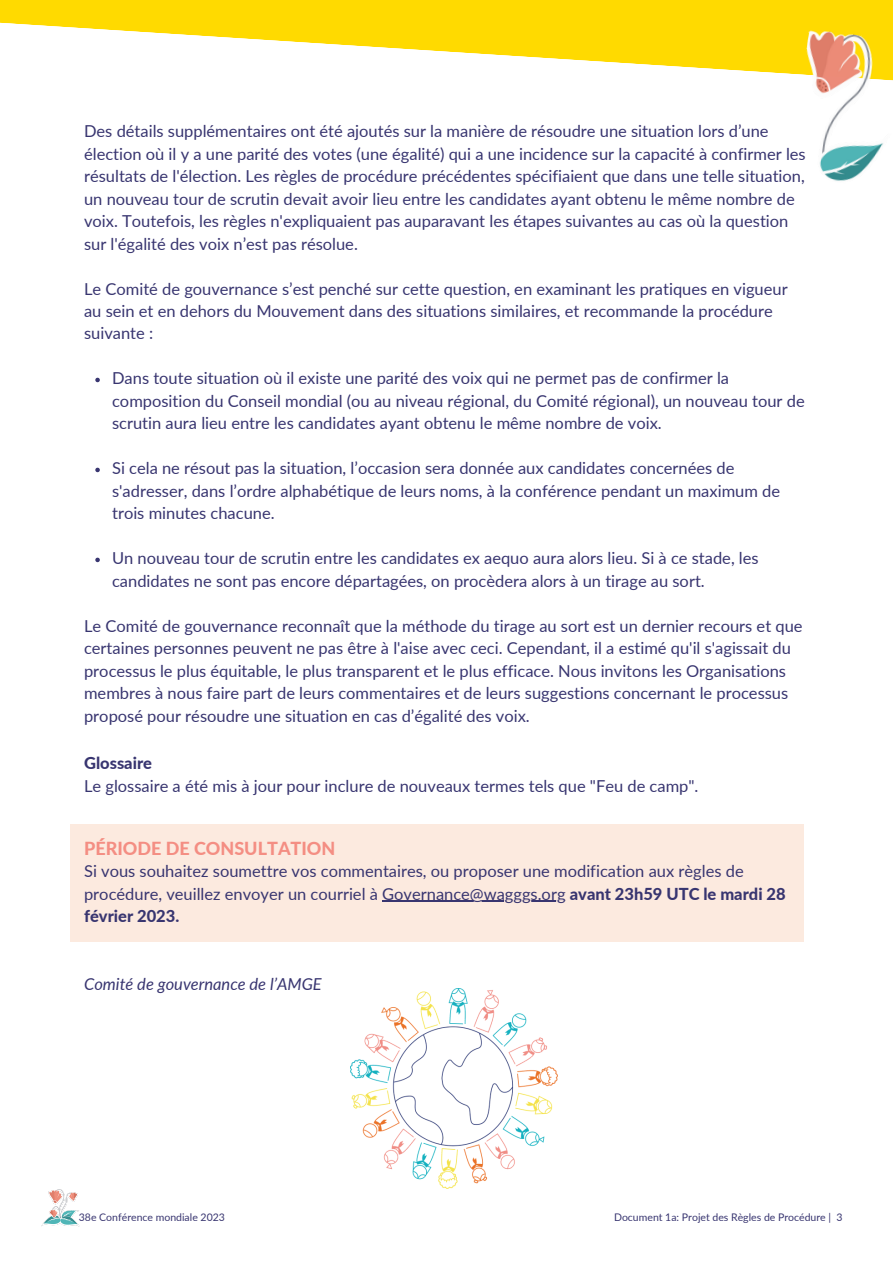
<style>
.page{position:relative;width:893px;height:1264px;background:#fff}
.page>*{position:absolute;margin:0;border:0;box-sizing:border-box;transform-origin:0 0}
.t1{font:800 18px "Lato";color:#f48e83}
.t2{font:16.5px/22.5px "Lato";color:#383570}
.t3{font:italic 16.5px "Lato";color:#383570}
.t4{font:800 16.5px "Lato";color:#383570}
.t5{font:10.5px "Lato";color:#383570}
.s1{font-weight:800}
</style>
<div class="page">
<div style="left:70px;top:824px;width:733px;height:117px;background:#fceadf"></div>
<svg style="left:95px;top:378px;width:5px;height:4px"></svg>
<svg style="left:95px;top:467px;width:5px;height:5px"></svg>
<svg style="left:95px;top:557px;width:5px;height:5px"></svg>
<hr style="left:382px;top:900px;width:183px;height:1px;background:#383570">
<svg style="left:0;top:0;width:892px;height:74px;fill:#ffda00"></svg>
<img style="left:790px;top:29px;width:102px;height:152px">
<img style="left:350px;top:988px;width:207px;height:200px">
<img style="left:42px;top:1189px;width:37px;height:37px">
<p class="t2" style="left:84px;top:119px;width:723px">Des détails supplémentaires ont été ajoutés sur la manière de résoudre une situation lors d’une élection où il y a une parité des votes (une égalité) qui a une incidence sur la capacité à confirmer les résultats de l'élection. Les règles de procédure précédentes spécifiaient que dans une telle situation, un nouveau tour de scrutin devait avoir lieu entre les candidates ayant obtenu le même nombre de voix. Toutefois, les règles n'expliquaient pas auparavant les étapes suivantes au cas où la question sur l'égalité des voix n’est pas résolue.</p>
<p class="t2" style="left:84px;top:277px;width:705px">Le Comité de gouvernance s’est penché sur cette question, en examinant les pratiques en vigueur au sein et en dehors du Mouvement dans des situations similaires, et recommande la procédure suivante :</p>
<p class="t2" style="left:112px;top:367px;width:694px">Dans toute situation où il existe une parité des voix qui ne permet pas de confirmer la composition du Conseil mondial (ou au niveau régional, du Comité régional), un nouveau tour de scrutin aura lieu entre les candidates ayant obtenu le même nombre de voix.</p>
<p class="t2" style="left:112px;top:457px;width:669px">Si cela ne résout pas la situation, l’occasion sera donnée aux candidates concernées de s'adresser, dans l’ordre alphabétique de leurs noms, à la conférence pendant un maximum de trois minutes chacune.</p>
<p class="t2" style="left:112px;top:547px;width:648px">Un nouveau tour de scrutin entre les candidates ex aequo aura alors lieu. Si à ce stade, les candidates ne sont pas encore départagées, on procèdera alors à un tirage au sort.</p>
<p class="t2" style="left:84px;top:614px;width:720px">Le Comité de gouvernance reconnaît que la méthode du tirage au sort est un dernier recours et que certaines personnes peuvent ne pas être à l'aise avec ceci. Cependant, il a estimé qu'il s'agissait du processus le plus équitable, le plus transparent et le plus efficace. Nous invitons les Organisations membres à nous faire part de leurs commentaires et de leurs suggestions concernant le processus proposé pour résoudre une situation en cas d’égalité des voix.</p>
<p class="t4" style="left:84px;top:752px;width:69px">Glossaire</p>
<p class="t2" style="left:84px;top:774px;width:616px">Le glossaire a été mis à jour pour inclure de nouveaux termes tels que "Feu de camp".</p>
<p class="t1" style="left:84px;top:836px;width:253px">PÉRIODE DE CONSULTATION</p>
<p class="t2" style="left:84px;top:859px;width:703px">Si vous souhaitez soumettre vos commentaires, ou proposer une modification aux règles de procédure, veuillez envoyer un courriel à Governance@wagggs.org <span class="s1">avant 23h59 UTC le mardi 28 février 2023.</span></p>
<p class="t3" style="left:84px;top:973px;width:239px">Comité de gouvernance de l’AMGE</p>
<p class="t5" style="left:79px;top:1210px;width:147px">38e Conférence mondiale 2023</p>
<p class="t5" style="left:614px;top:1210px;width:230px">Document 1a: Projet des Règles de Procédure | 3</p>
</div>
